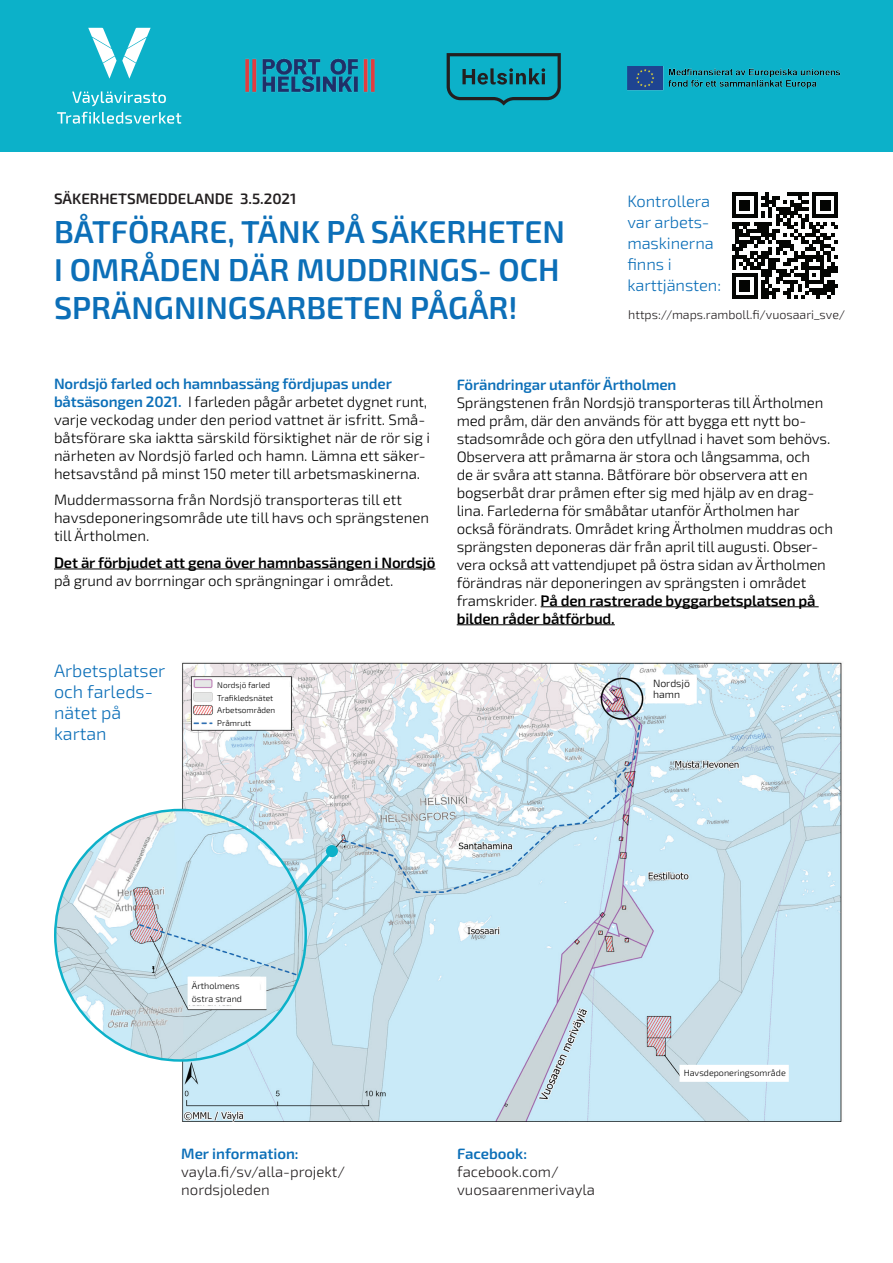
<style>
.page{position:relative;width:893px;height:1263px;background:#fff}
.page>*{position:absolute;margin:0;border:0;box-sizing:border-box;transform-origin:0 0}
.t1{font:600 31.5px/37.8px "Exo 2";color:#0c6fb8}
.t2{font:300 18px/21px "Exo 2";color:#0c6fb8}
.t3{font:300 16.5px/21px "Exo 2";letter-spacing:-.005em;color:#0c6fb8}
.t4{font:300 15px/18px "Exo 2";letter-spacing:-.01em;color:#000}
.t5{font:300 15px/18px "Exo 2";color:#231f20}
.t6{font:600 15px "Exo 2";letter-spacing:-.01em;color:#0c6fb8}
.t7{font:600 15px "Exo 2";letter-spacing:-.01em;color:#000}
.t8{font:600 15px "Exo 2";color:#231f20}
.t9{font:300 12.45px "Exo 2";color:#231f20}
.t10{font:300 10.5px/10.5px "Exo 2";color:#000}
.t11{font:300 9px/12.8px "Exo 2";color:#000}
.t12{font:300 8.25px/12.8px "Exo 2";color:#000}
.s1{font-weight:600;color:#0c6fb8}
.s2{font-weight:600}
</style>
<div class="page">
<div style="left:0;top:0;width:893px;height:152px;background:#0cb1c9"></div>
<svg style="left:447px;top:53px;width:114px;height:53px"></svg>
<hr style="left:54px;top:569px;width:381px;height:1px;background:#000">
<img style="left:245px;top:58px;width:130px;height:35px">
<svg style="left:88px;top:28px;width:63px;height:51px"></svg>
<svg style="left:72px;top:91px;width:94px;height:15px"></svg>
<svg style="left:57px;top:112px;width:124px;height:12px"></svg>
<svg style="left:732px;top:192px;width:106px;height:107px"></svg>
<hr style="left:541px;top:606px;width:278px;height:1px;background:#000">
<hr style="left:457px;top:624px;width:158px;height:1px;background:#000">
<img style="left:627px;top:66px;width:214px;height:25px">
<img style="left:181px;top:662px;width:661px;height:460px">
<img style="left:55px;top:810px;width:251px;height:250px;border-radius:125px">
<svg style="left:294px;top:847px;width:42px;height:47px;background:#b7dce7"></svg>
<div style="left:326px;top:845px;width:12px;height:12px;background:#0cb1c9;border-radius:50%"></div>
<div style="left:215px;top:679px;width:74px;height:50px;background:#fff"></div>
<div style="left:679px;top:1065px;width:110px;height:17px;background:#fff"></div>
<div style="left:188px;top:977px;width:73px;height:29px;background:#fff"></div>
<div style="left:645px;top:674px;width:52px;height:29px;background:#fff;border:2px solid #fff"></div>
<p class="t8" style="left:54px;top:189px;width:244px">SÄKERHETSMEDDELANDE 3.5.2021</p>
<h1 class="t1" style="left:54px;top:212px;width:512px">BÅTFÖRARE, TÄNK PÅ SÄKERHETEN<br>I OMRÅDEN DÄR MUDDRINGS- OCH<br>SPRÄNGNINGSARBETEN PÅGÅR!</h1>
<p class="t3" style="left:627px;top:190px;width:95px">Kontrollera var arbets&shy;maskinerna finns i karttjänsten:</p>
<p class="t9" style="left:628px;top:305px;width:219px">https://maps.ramboll.fi/vuosaari_sve/</p>
<p class="t4" style="left:54px;top:374px;width:377px"><span class="s1">Nordsjö farled och hamnbassäng fördjupas under båtsäsongen 2021.</span> I farleden pågår arbetet dygnet runt, varje veckodag under den period vattnet är isfritt. Små&shy;båtsförare ska iaktta särskild försiktighet när de rör sig i närheten av Nordsjö farled och hamn. Lämna ett säker&shy;hetsavstånd på minst 150 meter till arbetsmaskinerna.</p>
<p class="t4" style="left:54px;top:490px;width:376px">Muddermassorna från Nordsjö transporteras till ett havsdeponeringsområde ute till havs och sprängstenen till Ärtholmen.</p>
<p class="t7" style="left:54px;top:552px;width:383px">Det är förbjudet att gena över hamnbassängen i Nordsjö</p>
<p class="t4" style="left:54px;top:571px;width:341px">på grund av borrningar och sprängningar i området.</p>
<p class="t2" style="left:54px;top:659px;width:113px">Arbetsplatser och farleds&shy;nätet på kartan</p>
<p class="t12" style="left:217px;top:678px;width:60px">Nordsjö farled<br>Trafikledsnätet<br>Arbetsområden<br>Pråmrutt</p>
<p class="t6" style="left:457px;top:374px;width:221px">Förändringar utanför Ärtholmen</p>
<p class="t4" style="left:457px;top:393px;width:378px">Sprängstenen från Nordsjö transporteras till Ärtholmen med pråm, där den används för att bygga ett nytt bo&shy;stadsområde och göra den utfyllnad i havet som behövs.<br>Observera att pråmarna är stora och långsamma, och<br>de är svåra att stanna. Båtförare bör observera att en bogserbåt drar pråmen efter sig med hjälp av en drag&shy;lina. Farlederna för småbåtar utanför Ärtholmen har också förändrats. Området kring Ärtholmen muddras och sprängsten deponeras där från april till augusti. Obser&shy;vera också att vattendjupet på östra sidan av Ärtholmen förändras när deponeringen av sprängsten i området framskrider. <span class="s2">På den rastrerade byggarbetsplatsen på bilden råder båtförbud.</span></p>
<p class="t10" style="left:653px;top:678px;width:39px">Nordsjö hamn</p>
<p class="t11" style="left:192px;top:979px;width:52px">Ärtholmens östra strand</p>
<p class="t6" style="left:181px;top:1143px;width:119px">Mer information:</p>
<p class="t5" style="left:181px;top:1162px;width:165px">vayla.fi/sv/alla-projekt/ nordsjoleden</p>
<p class="t6" style="left:457px;top:1143px;width:71px">Facebook:</p>
<p class="t5" style="left:457px;top:1162px;width:139px">facebook.com/ vuosaarenmerivayla</p>
<p class="t11" style="left:684px;top:1066px;width:104px">Havsdeponeringsområde</p>
</div>
